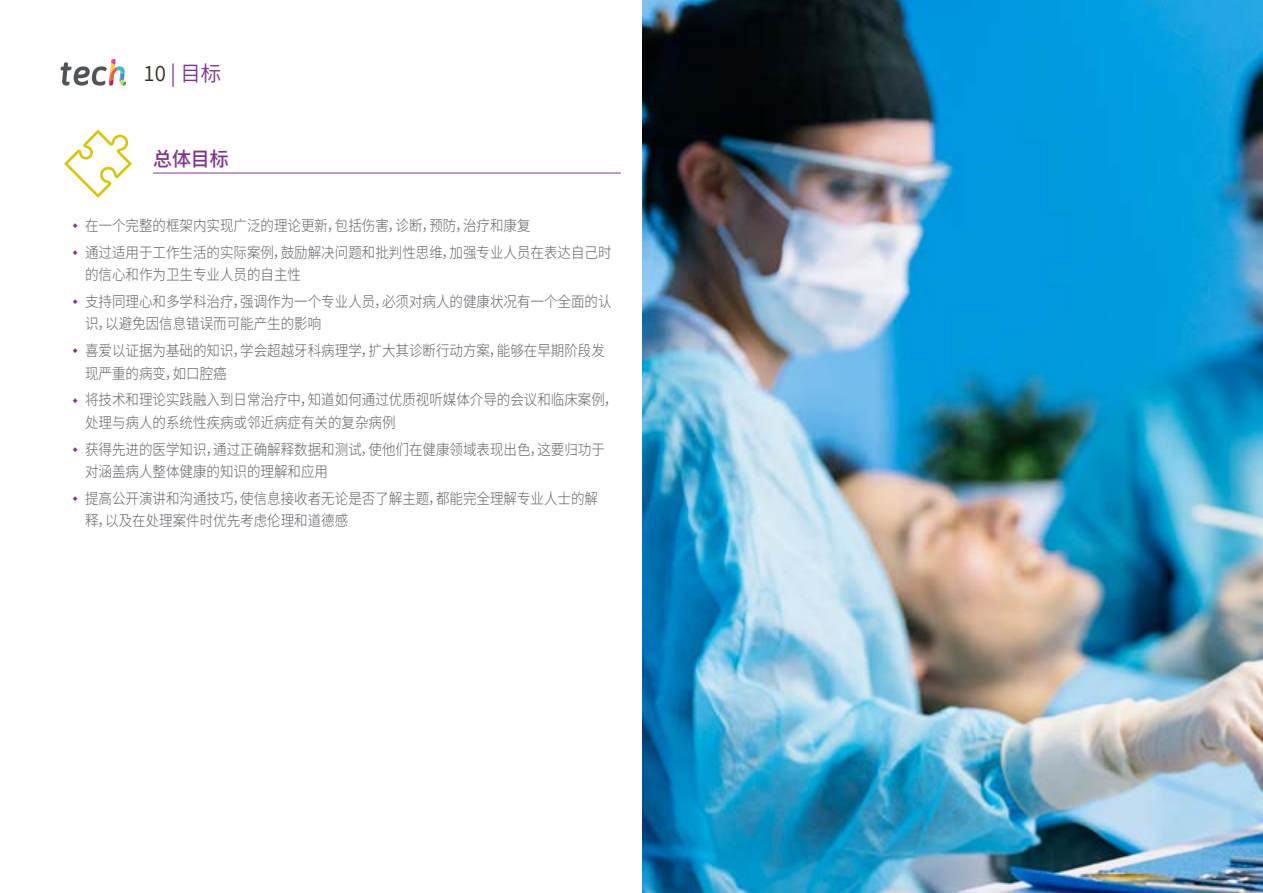
<style>
.page{position:relative;width:1263px;height:893px;background:#fff}
.page>*{position:absolute;margin:0;border:0;box-sizing:border-box;transform-origin:0 0}
.t1{font:21px "Source Han Sans CN";color:#7e358c}
.t2{font:500 19.5px "Source Han Sans CN";color:#7e358c}
.t3{font:300 15px/26.7px "Source Han Sans CN";color:#61646a;scale:.9 1}
.s1{color:#312e20}
</style>
<div class="page">
<hr style="left:153px;top:173px;width:468px;height:1px;background:#7e358c">
<svg style="left:64px;top:130px;width:68px;height:68px"></svg>
<img style="left:642px;top:0;width:621px;height:893px">
<svg style="left:61px;top:59px;width:65px;height:27px"></svg>
<h1 class="t1" style="left:144px;top:61px;width:79px"><span class="s1">10</span> | 目标</h1>
<h2 class="t2" style="left:153px;top:147px;width:77px">总体目标</h2>
<p class="t3" style="left:85px;top:212px;width:586px">在一个完整的框架内实现广泛的理论更新，包括伤害，诊断，预防，治疗和康复<br>通过适用于工作生活的实际案例，鼓励解决问题和批判性思维，加强专业人员在表达自己时</p>
<p class="t3" style="left:85px;top:262px;width:586px">的信心和作为卫生专业人员的自主性<br>支持同理心和多学科治疗，强调作为一个专业人员，必须对病人的健康状况有一个全面的认</p>
<p class="t3" style="left:85px;top:311px;width:579px">识，以避免因信息错误而可能产生的影响<br>喜爱以证据为基础的知识，学会超越牙科病理学，扩大其诊断行动方案，能够在早期阶段发</p>
<p class="t3" style="left:85px;top:360px;width:593px">现严重的病变，如口腔癌<br>将技术和理论实践融入到日常治疗中，知道如何通过优质视听媒体介导的会议和临床案例，</p>
<p class="t3" style="left:85px;top:409px;width:579px">处理与病人的系统性疾病或邻近病症有关的复杂病例<br>获得先进的医学知识，通过正确解释数据和测试，使他们在健康领域表现出色，这要归功于</p>
<p class="t3" style="left:85px;top:459px;width:571px">对涵盖病人整体健康的知识的理解和应用<br>提高公开演讲和沟通技巧，使信息接收者无论是否了解主题，都能完全理解专业人士的解</p>
<p class="t3" style="left:85px;top:508px;width:294px">释，以及在处理案件时优先考虑伦理和道德感</p>
</div>
